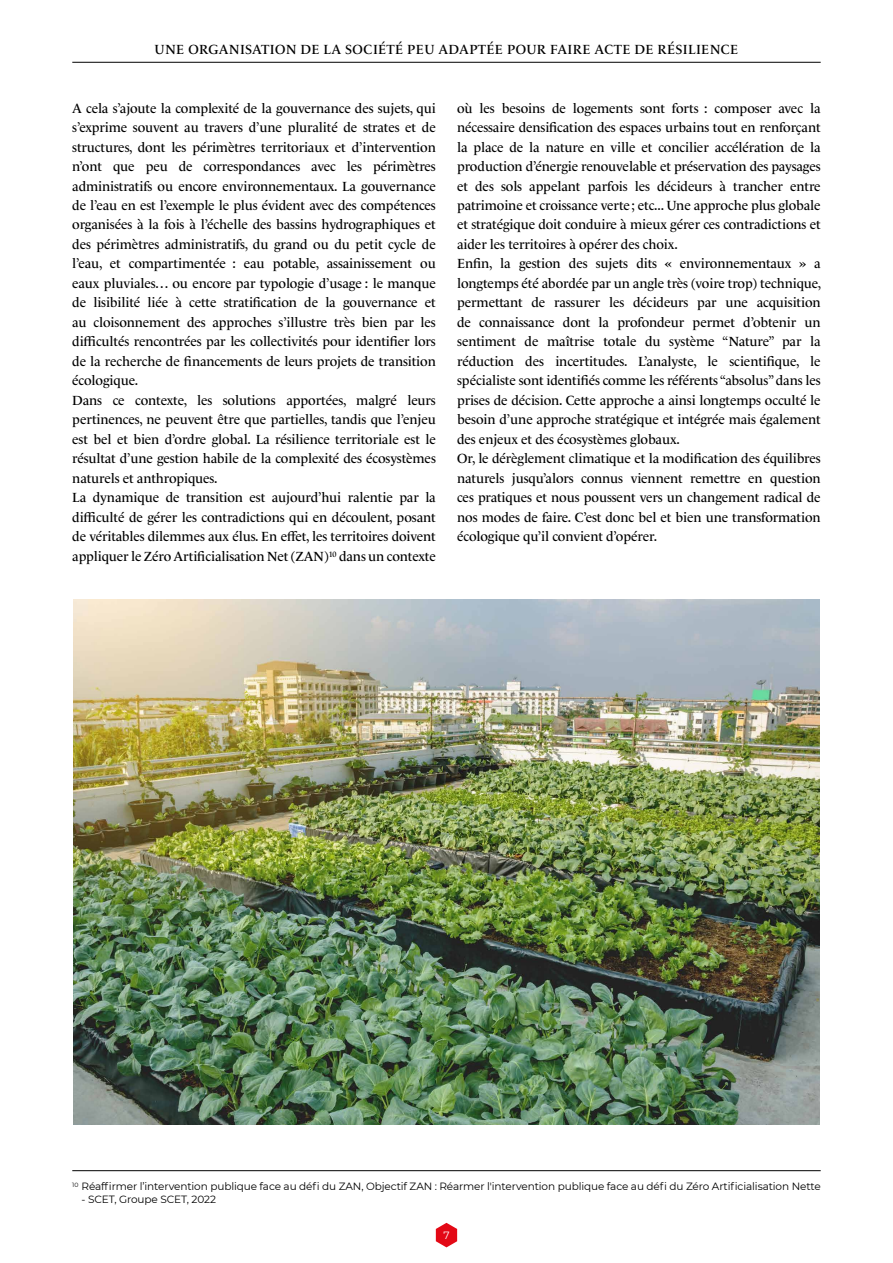
<style>
.page{position:relative;width:893px;height:1263px;background:#fff}
.page>*{position:absolute;margin:0;border:0;box-sizing:border-box;transform-origin:0 0}
.t1{font:13.5px/19.5px "Le Monde Livre Std";letter-spacing:-.01em;color:#000}
.t2{font:13.5px "Le Monde Livre Std";letter-spacing:.02em;color:#000}
.t3{font:10.5px "Montserrat";letter-spacing:-.01em;color:#000}
.t4{font:10.5px "Montserrat";color:#fff}
</style>
<div class="page">
<hr style="left:72px;top:1170px;width:749px;height:1px;background:#000">
<img style="left:73px;top:599px;width:747px;height:525px">
<svg style="left:436px;top:1223px;width:21px;height:24px"></svg>
<hr style="left:72px;top:62px;width:749px;height:1px;background:#000">
<p class="t2" style="left:155px;top:41px;width:585px">UNE ORGANISATION DE LA SOCIÉTÉ PEU ADAPTÉE POUR FAIRE ACTE DE RÉSILIENCE</p>
<p class="t1" style="left:72px;top:98px;width:365px">A cela s’ajoute la complexité de la gouvernance des sujets, qui s’exprime souvent au travers d’une pluralité de strates et de structures, dont les périmètres territoriaux et d’intervention n’ont que peu de correspondances avec les périmètres administratifs ou encore environnementaux. La gouvernance de l’eau en est l’exemple le plus évident avec des compétences organisées à la fois à l’échelle des bassins hydrographiques et des périmètres administratifs, du grand ou du petit cycle de l’eau, et compartimentée : eau potable, assainissement ou eaux pluviales… ou encore par typologie d’usage : le manque de lisibilité liée à cette stratification de la gouvernance et au cloisonnement des approches s’illustre très bien par les difficultés rencontrées par les collectivités pour identifier lors de la recherche de financements de leurs projets de transition écologique.<br>Dans ce contexte, les solutions apportées, malgré leurs pertinences, ne peuvent être que partielles, tandis que l’enjeu est bel et bien d’ordre global. La résilience territoriale est le résultat d’une gestion habile de la complexité des écosystèmes naturels et anthropiques.<br>La dynamique de transition est aujourd’hui ralentie par la difficulté de gérer les contradictions qui en découlent, posant de véritables dilemmes aux élus. En effet, les territoires doivent appliquer le Zéro Artificialisation Net (ZAN)<sup>10</sup> dans un contexte</p>
<p class="t1" style="left:457px;top:98px;width:366px">où les besoins de logements sont forts : composer avec la nécessaire densification des espaces urbains tout en renforçant la place de la nature en ville et concilier accélération de la production d’énergie renouvelable et préservation des paysages et des sols appelant parfois les décideurs à trancher entre patrimoine et croissance verte ; etc... Une approche plus globale et stratégique doit conduire à mieux gérer ces contradictions et aider les territoires à opérer des choix.<br>Enfin, la gestion des sujets dits « environnementaux » a longtemps été abordée par un angle très (voire trop) technique, permettant de rassurer les décideurs par une acquisition de connaissance dont la profondeur permet d’obtenir un sentiment de maîtrise totale du système “Nature” par la réduction des incertitudes. L’analyste, le scientifique, le spécialiste sont identifiés comme les référents “absolus” dans les prises de décision. Cette approche a ainsi longtemps occulté le besoin d’une approche stratégique et intégrée mais également des enjeux et des écosystèmes globaux.<br>Or, le dérèglement climatique et la modification des équilibres naturels jusqu’alors connus viennent remettre en question ces pratiques et nous poussent vers un changement radical de nos modes de faire. C’est donc bel et bien une transformation écologique qu’il convient d’opérer.</p>
<p class="t3" style="left:72px;top:1179px;width:750px"><sup>10</sup> Réaffirmer l’intervention publique face au défi du ZAN, Objectif ZAN : Réarmer l'intervention publique face au défi du Zéro Artificialisation Nette</p>
<p class="t3" style="left:82px;top:1192px;width:136px">- SCET, Groupe SCET, 2022</p>
<p class="t4" style="left:443px;top:1228px;width:8px">7</p>
</div>
